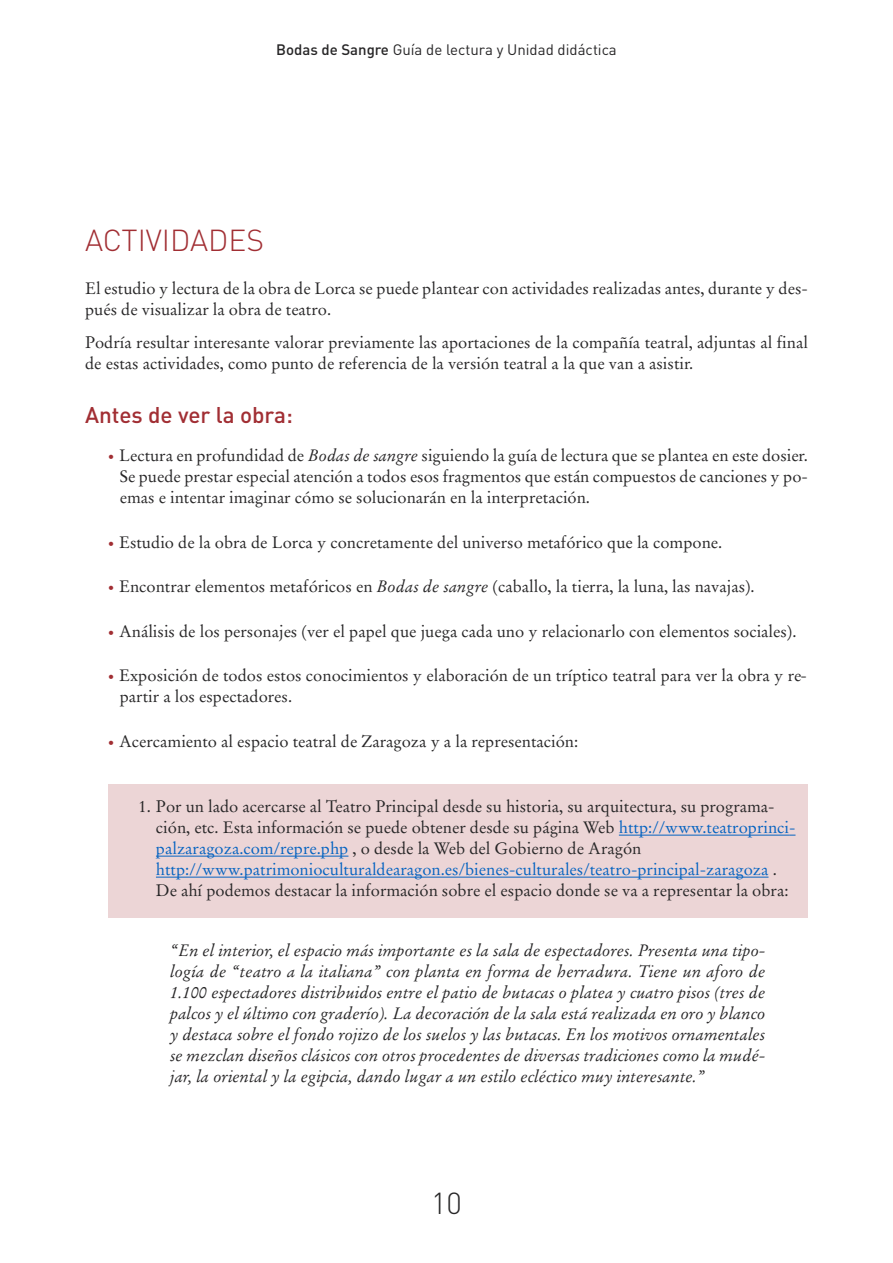
<style>
.page{position:relative;width:893px;height:1263px;background:#fff}
.page>*{position:absolute;margin:0;border:0;box-sizing:border-box;transform-origin:0 0}
.t1{font:300 30px "DIN";color:#a12e33}
.t2{font:300 30px "DIN";color:#272627}
.t3{font:500 22.5px "DIN";color:#a12e33}
.t4{font:16.5px/21px "Stempel Garamond LT Std";color:#272627}
.t5{font:italic 16.5px/21px "Stempel Garamond LT Std";color:#272627;text-align:justify}
.t6{font:15px "DIN";color:#272627}
.s1{font-weight:500}
.s2{font-size:12px;color:#a12e33}
.s3{font-style:italic}
.s4{color:#0563c1}
</style>
<div class="page">
<div style="left:108px;top:784px;width:700px;height:133px;background:#ecd5d6"></div>
<hr style="left:619px;top:835px;width:170px;height:1px;background:#0563c1">
<hr style="left:156px;top:856px;width:192px;height:1px;background:#0563c1">
<hr style="left:156px;top:877px;width:612px;height:1px;background:#0563c1">
<p class="t6" style="left:276px;top:41px;width:342px"><span class="s1">Bodas de Sangre</span> Guía de lectura y Unidad didáctica</p>
<h1 class="t1" style="left:85px;top:224px;width:180px">ACTIVIDADES</h1>
<p class="t4" style="left:85px;top:279px;width:724px">El estudio y lectura de la obra de Lorca se puede plantear con actividades realizadas antes, durante y des&shy;pués de visualizar la obra de teatro.</p>
<p class="t4" style="left:85px;top:333px;width:724px">Podría resultar interesante valorar previamente las aportaciones de la compañía teatral, adjuntas al final de estas actividades, como punto de referencia de la versión teatral a la que van a asistir.</p>
<h2 class="t3" style="left:85px;top:402px;width:209px">Antes de ver la obra:</h2>
<p class="t4" style="left:120px;top:446px;width:690px;text-align:justify;text-indent:-12px"><span class="s2">•</span> Lectura en profundidad de <span class="s3">Bodas de sangre</span> siguiendo la guía de lectura que se plantea en este dosier.<br>Se puede prestar especial atención a todos esos fragmentos que están compuestos de canciones y po&shy;emas e intentar imaginar cómo se solucionarán en la interpretación.</p>
<p class="t4" style="left:108px;top:533px;width:616px"><span class="s2">•</span> Estudio de la obra de Lorca y concretamente del universo metafórico que la compone.</p>
<p class="t4" style="left:108px;top:577px;width:648px"><span class="s2">•</span> Encontrar elementos metafóricos en <span class="s3">Bodas de sangre</span> (caballo, la tierra, la luna, las navajas).</p>
<p class="t4" style="left:108px;top:622px;width:690px"><span class="s2">•</span> Análisis de los personajes (ver el papel que juega cada uno y relacionarlo con elementos sociales).</p>
<p class="t4" style="left:120px;top:666px;width:689px;text-indent:-12px"><span class="s2">•</span> Exposición de todos estos conocimientos y elaboración de un tríptico teatral para ver la obra y re&shy;partir a los espectadores.</p>
<p class="t4" style="left:108px;top:732px;width:472px"><span class="s2">•</span> Acercamiento al espacio teatral de Zaragoza y a la representación:</p>
<p class="t4" style="left:156px;top:798px;width:641px;text-indent:-18px">1. Por un lado acercarse al Teatro Principal desde su historia, su arquitectura, su programa&shy;ción, etc. Esta información se puede obtener desde su página Web <span class="s4">http://www.teatroprinci&shy;palzaragoza.com/repre.php</span> , o desde la Web del Gobierno de Aragón <span class="s4">http://www.patrimonioculturaldearagon.es/bienes-culturales/teatro-principal-zaragoza</span> .<br>De ahí podemos destacar la información sobre el espacio donde se va a representar la obra:</p>
<p class="t5" style="left:170px;top:941px;width:597px">“En el interior, el espacio más importante es la sala de espectadores. Presenta una tipo&shy;logía de “teatro a la italiana” con planta en forma de herradura. Tiene un aforo de 1.100 espectadores distribuidos entre el patio de butacas o platea y cuatro pisos (tres de palcos y el último con graderío). La decoración de la sala está realizada en oro y blanco y destaca sobre el fondo rojizo de los suelos y las butacas. En los motivos ornamentales se mezclan diseños clásicos con otros procedentes de diversas tradiciones como la mudé&shy;jar, la oriental y la egipcia, dando lugar a un estilo ecléctico muy interesante.”</p>
<h1 class="t2" style="left:431px;top:1186px;width:32px">10</h1>
</div>
